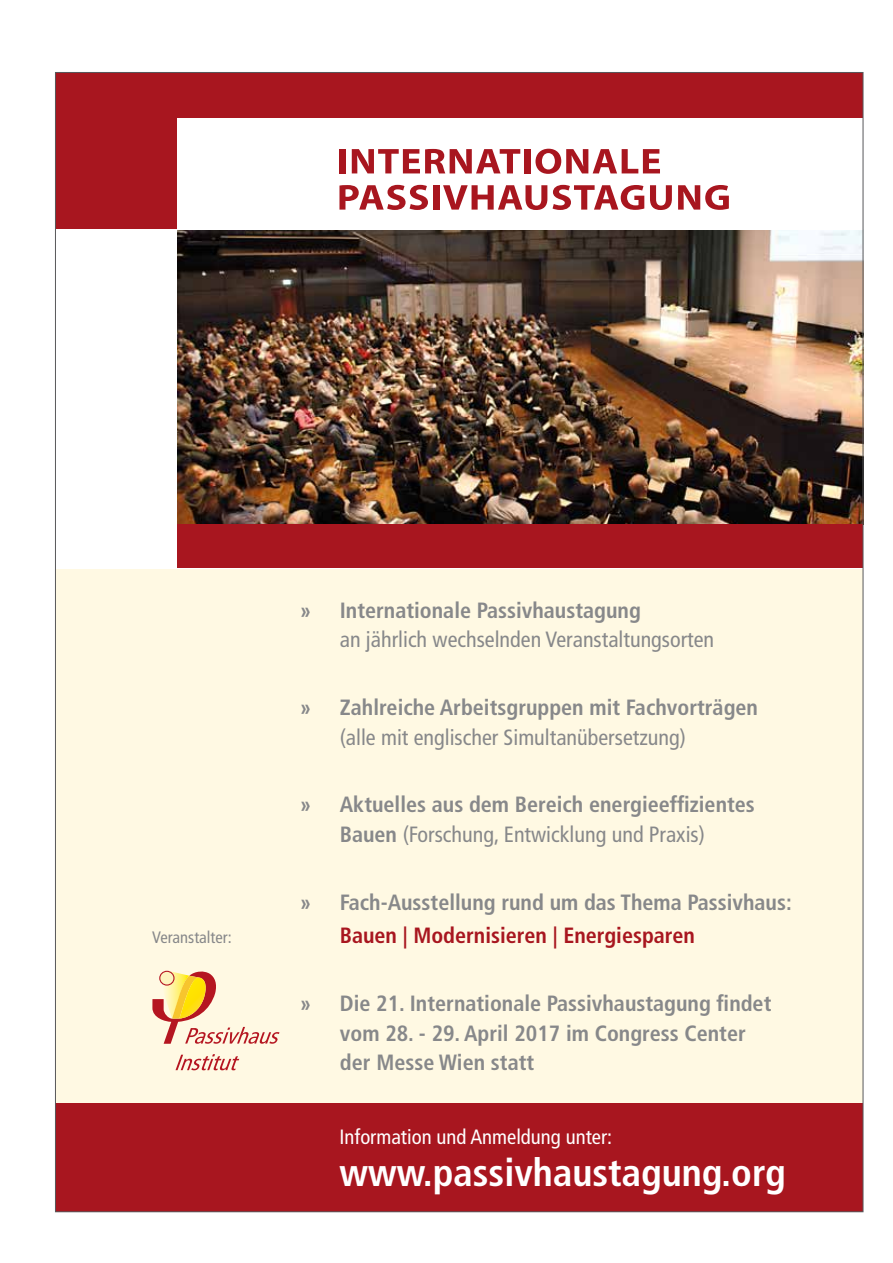
<style>
.page{position:relative;width:893px;height:1263px;background:#fff}
.page>*{position:absolute;margin:0;border:0;box-sizing:border-box;transform-origin:0 0}
.t1{font:700 condensed 38.7px "Frutiger";color:#fff}
.t2{font:700 condensed 22.05px/29.5px "Frutiger";color:#87888a;text-align:center}
.t3{font:condensed 22.05px "Frutiger";color:#87888a}
.t4{font:700 condensed 22.05px "Frutiger";color:#a8161f}
.t5{font:condensed 20.7px "Frutiger";color:#fff}
.t6{font:condensed 16.5px "Frutiger";color:#87888a}
.s1{font-weight:400}
</style>
<div class="page">
<div style="left:55px;top:72px;width:808px;height:157px;background:#a8161f"></div>
<div style="left:55px;top:1102px;width:808px;height:110px;background:#a8161f"></div>
<img style="left:178px;top:230px;width:683px;height:294px">
<div style="left:178px;top:118px;width:685px;height:111px;background:#fff"></div>
<div style="left:55px;top:569px;width:808px;height:534px;background:#fff9e3"></div>
<div style="left:178px;top:525px;width:685px;height:43px;background:#a8161f"></div>
<div style="left:339px;top:149px;width:7px;height:24px;background:#a8161f"></div>
<svg style="left:352px;top:149px;width:168px;height:24px"></svg>
<div style="left:524px;top:149px;width:7px;height:24px;background:#a8161f"></div>
<svg style="left:535px;top:149px;width:125px;height:25px"></svg>
<svg style="left:339px;top:185px;width:89px;height:25px"></svg>
<div style="left:433px;top:185px;width:6px;height:25px;background:#a8161f"></div>
<svg style="left:443px;top:185px;width:104px;height:25px"></svg>
<svg style="left:553px;top:185px;width:91px;height:25px"></svg>
<svg style="left:650px;top:185px;width:22px;height:25px"></svg>
<svg style="left:678px;top:185px;width:51px;height:25px"></svg>
<svg style="left:152px;top:970px;width:127px;height:74px"></svg>
<svg style="left:176px;top:1054px;width:63px;height:16px"></svg>
<p class="t6" style="left:152px;top:928px;width:81px">Veranstalter:</p>
<p class="t2" style="left:300px;top:595px;width:343px">» Internationale Passivhaustagung</p>
<p class="t3" style="left:340px;top:627px;width:376px">an jährlich wechselnden Veranstaltungsorten</p>
<p class="t2" style="left:300px;top:692px;width:460px">» Zahlreiche Arbeitsgruppen mit Fachvorträgen</p>
<p class="t3" style="left:340px;top:724px;width:348px">(alle mit englischer Simultanübersetzung)</p>
<p class="t2" style="left:300px;top:790px;width:457px">» Aktuelles aus dem Bereich energieeffizientes<br>Bauen <span class="s1">(Forschung, Entwicklung und Praxis)</span></p>
<p class="t2" style="left:300px;top:887px;width:494px">» Fach-Ausstellung rund um das Thema Passivhaus:</p>
<p class="t4" style="left:340px;top:922px;width:357px">Bauen | Modernisieren | Energiesparen</p>
<p class="t2" style="left:340px;top:989px;width:433px;text-align:left;text-indent:-40px">» Die 21. Internationale Passivhaustagung findet vom 28. - 29. April 2017 im Congress Center der Messe Wien statt</p>
<p class="t5" style="left:340px;top:1124px;width:274px">Information und Anmeldung unter:</p>
<h1 class="t1" style="left:340px;top:1149px;width:448px">www.passivhaustagung.org</h1>
</div>
